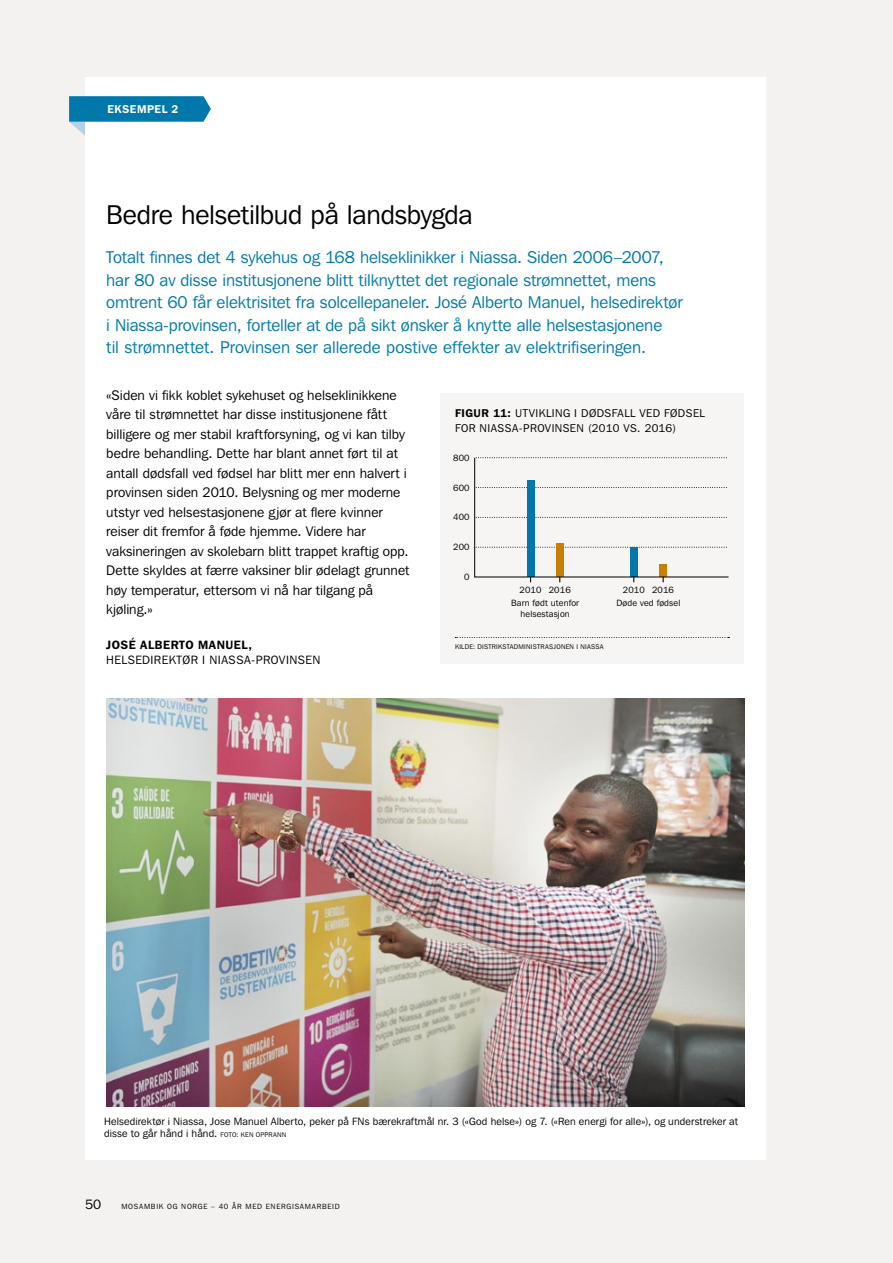
<style>
.page{position:relative;width:893px;height:1263px;background:#f3f2f0}
.page>*{position:absolute;margin:0;border:0;box-sizing:border-box;transform-origin:0 0}
.Eksempel_-_tittel_1{font:27px "Franklin Gothic IT Cby BT";letter-spacing:-.01em;color:#000}
.Eksempel_-_ingress{font:16.95px/22.5px "Franklin Gothic IT Cby BT";letter-spacing:-.005em;color:#0079aa}
.Brødtekst{font:13.8px/19.5px "Franklin Gothic IT Cby BT";letter-spacing:.005em;color:#000}
.t1{font:13.5px "Franklin Gothic IT Cby BT";color:#000}
.Navn_og_tittel_-_ALL{font:12px/15px "Franklin Gothic IT Cby BT";letter-spacing:.035em;color:#000}
.Figurtekst{font:11.25px/15px "Franklin Gothic IT Cby BT";letter-spacing:.04em;color:#000}
.Navn_og_tittel_-_ALL-2{font:600 11.25px "Franklin Gothic IT Cby BT";letter-spacing:.045em;color:#fff}
.Bildetekst{font:10.5px/12px "Franklin Gothic IT Cby BT";letter-spacing:.015em;color:#000}
.t2{font:9px/10.5px "Franklin Gothic IT Cby BT";letter-spacing:.02em;color:#000;text-align:center}
.t3{font:7.5px "Franklin Gothic IT Cby BT";letter-spacing:.1em;color:#000}
.Bildetekst-2{font:6.75px "Franklin Gothic IT Cby BT";letter-spacing:.04em;color:#000}
.s1{font-weight:600}
.s2{font-size:6.75px}
</style>
<div class="page">
<div style="left:85px;top:78px;width:680px;height:1082px;background:#fff"></div>
<svg style="left:69px;top:96px;width:142px;height:39px"></svg>
<div style="left:440px;top:393px;width:303px;height:271px;background:#f6f5f4"></div>
<svg style="left:474px;top:457px;width:255px;height:125px"></svg>
<svg style="left:455px;top:637px;width:274px;height:1px"></svg>
<img style="left:106px;top:698px;width:638px;height:409px">
<p class="Navn_og_tittel_-_ALL-2" style="left:107px;top:102px;width:73px">EKSEMPEL 2</p>
<p class="Eksempel_-_tittel_1" style="left:106px;top:198px;width:368px">Bedre helsetilbud på landsbygda</p>
<p class="Eksempel_-_ingress" style="left:106px;top:246px;width:578px">Totalt finnes det 4 sykehus og 168 helseklinikker i Niassa. Siden 2006–2007, har 80 av disse institusjonene blitt tilknyttet det regionale strømnettet, mens omtrent 60 får elektrisitet fra solcellepaneler. José Alberto Manuel, helsedirektør i Niassa-provinsen, forteller at de på sikt ønsker å knytte alle helsestasjonene<br>til strømnettet. Provinsen ser allerede postive effekter av elektrifiseringen.</p>
<p class="Brødtekst" style="left:106px;top:385px;width:305px">«Siden vi fikk koblet sykehuset og helseklinikkene våre til strømnettet har disse institusjonene fått billigere og mer stabil kraftforsyning, og vi kan tilby bedre behandling. Dette har blant annet ført til at antall dødsfall ved fødsel har blitt mer enn halvert i provinsen siden 2010. Belysning og mer moderne utstyr ved helsestasjonene gjør at flere kvinner reiser dit fremfor å føde hjemme. Videre har vaksineringen av skolebarn blitt trappet kraftig opp.<br>Dette skyldes at færre vaksiner blir ødelagt grunnet høy temperatur, ettersom vi nå har tilgang på kjøling.»</p>
<p class="Navn_og_tittel_-_ALL" style="left:106px;top:637px;width:216px"><span class="s1">JOSÉ ALBERTO MANUEL,<br></span>HELSEDIREKTØR I NIASSA-PROVINSEN</p>
<p class="Figurtekst" style="left:455px;top:406px;width:251px"><span class="s1">FIGUR 11:</span> UTVIKLING I DØDSFALL VED FØDSEL<br>FOR NIASSA-PROVINSEN (2010 VS. 2016)</p>
<p class="t2" style="left:453px;top:452px;width:18px">800</p>
<p class="t2" style="left:453px;top:482px;width:18px">600</p>
<p class="t2" style="left:453px;top:512px;width:18px">400</p>
<p class="t2" style="left:453px;top:541px;width:18px">200</p>
<p class="t2" style="left:464px;top:571px;width:7px">0</p>
<p class="t2" style="left:511px;top:598px;width:69px">Barn født utenfor helsestasjon</p>
<p class="t2" style="left:616px;top:598px;width:65px">Døde ved fødsel</p>
<p class="t2" style="left:519px;top:584px;width:53px">2010 2016</p>
<p class="t2" style="left:623px;top:584px;width:53px">2010 2016</p>
<p class="Bildetekst-2" style="left:455px;top:643px;width:150px">KILDE: DISTRIKSTADMINISTRASJONEN I NIASSA</p>
<p class="Bildetekst" style="left:104px;top:1115px;width:635px">Helsedirektør i Niassa, Jose Manuel Alberto, peker på FNs bærekraftmål nr. 3 («God helse») og 7. («Ren energi for alle»), og understreker at disse to går hånd i hånd. <span class="s2">FOTO: KEN OPPRANN</span></p>
<p class="t1" style="left:85px;top:1196px;width:18px">50</p>
<p class="t3" style="left:121px;top:1202px;width:220px">MOSAMBIK OG NORGE – 40 ÅR MED ENERGISAMARBEID</p>
</div>
